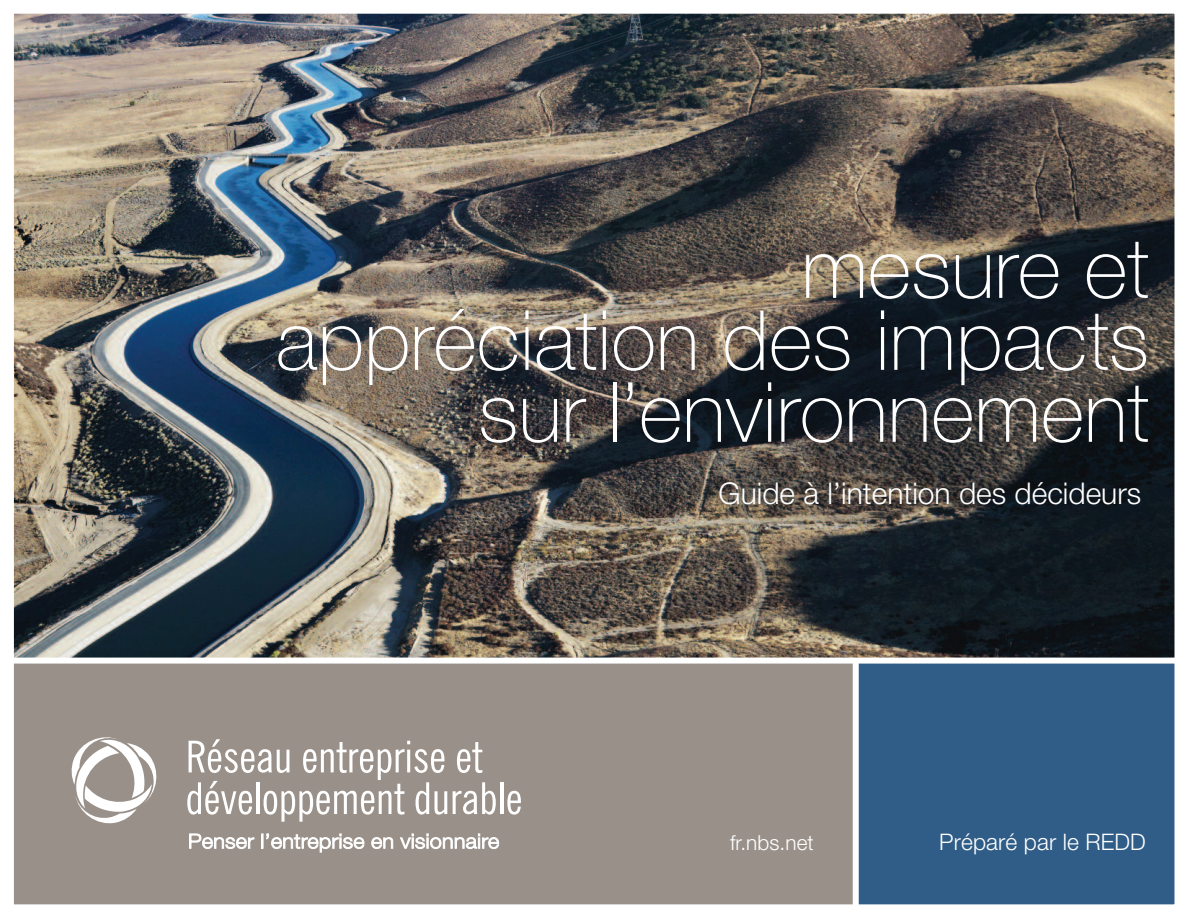
<style>
.page{position:relative;width:1188px;height:918px;background:#fff}
.page>*{position:absolute;margin:0;border:0;box-sizing:border-box;transform-origin:0 0}
.t1{font:100 83.25px/72px "Helvetica Neue";color:#fff;text-align:right}
.t2{font:300 30px "Helvetica Neue";color:#fff}
.t3{font:300 22.8px "Helvetica Neue";letter-spacing:.005em;color:#fff}
.t4{font:300 20.7px "Helvetica Neue";letter-spacing:.005em;color:#fff}
</style>
<div class="page">
<img style="left:15px;top:15px;width:1158px;height:643px">
<div style="left:856px;top:660px;width:318px;height:244px;background:#2f5d87"></div>
<div style="left:14px;top:660px;width:842px;height:245px;background:#999089"></div>
<div style="left:7px;top:658px;width:1175px;height:6px;background:#fff"></div>
<svg style="left:71px;top:737px;width:86px;height:87px"></svg>
<svg style="left:457px;top:742px;width:25px;height:31px"></svg>
<svg style="left:187px;top:739px;width:260px;height:83px"></svg>
<svg style="left:453px;top:782px;width:43px;height:33px"></svg>
<hr style="left:500px;top:782px;width:3px;height:32px;background:#fff">
<svg style="left:507px;top:791px;width:14px;height:24px"></svg>
<svg style="left:189px;top:834px;width:65px;height:15px"></svg>
<svg style="left:262px;top:834px;width:102px;height:18px"></svg>
<svg style="left:372px;top:837px;width:21px;height:12px"></svg>
<svg style="left:400px;top:834px;width:99px;height:15px"></svg>
<div style="left:853px;top:661px;width:6px;height:252px;background:#fff"></div>
<p class="t1" style="left:276px;top:240px;width:875px">mesure et<br>appréciation des impacts sur l’environnement</p>
<p class="t2" style="left:719px;top:483px;width:424px">Guide à l’intention des décideurs</p>
<p class="t4" style="left:730px;top:836px;width:85px">fr.nbs.net</p>
<p class="t3" style="left:939px;top:834px;width:208px">Préparé par le REDD</p>
</div>
